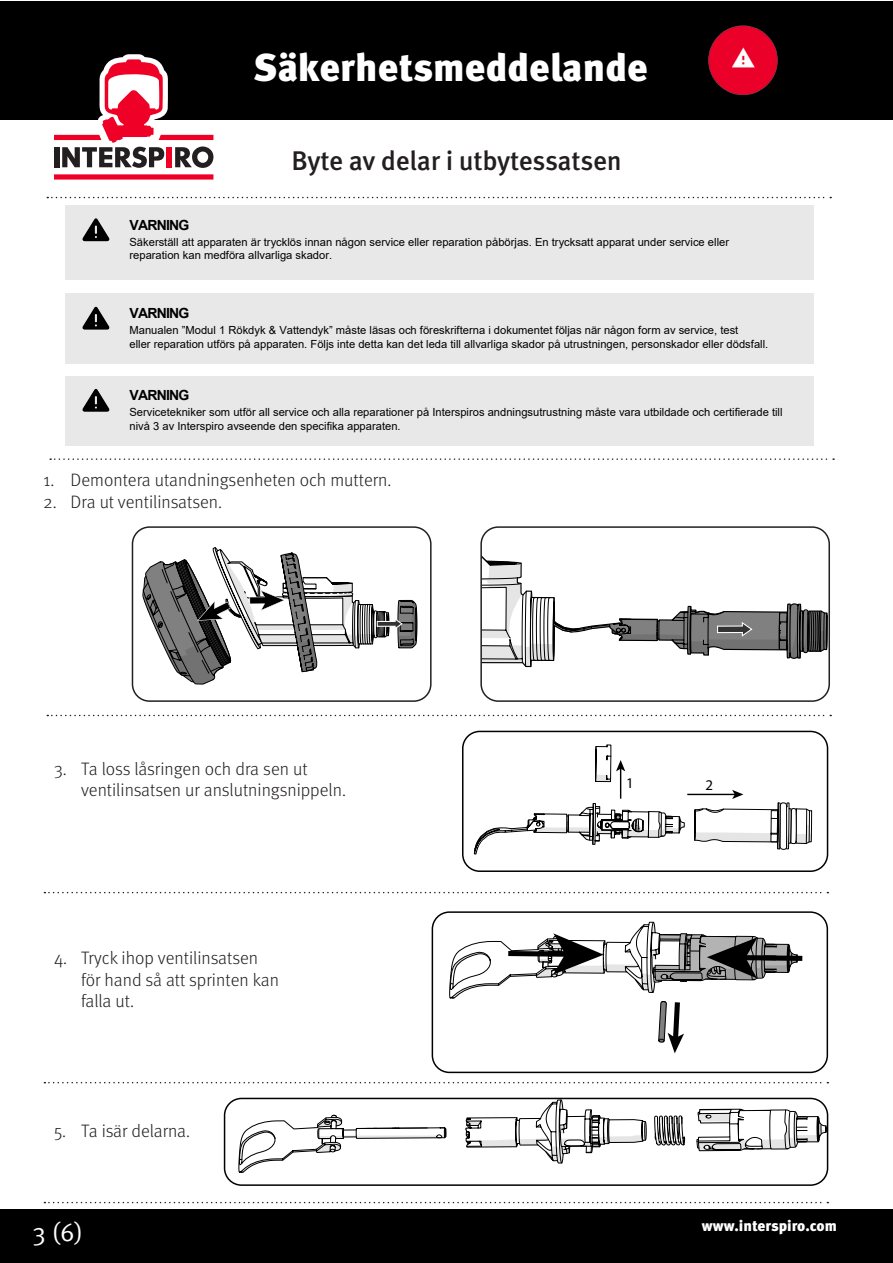
<style>
.page{position:relative;width:893px;height:1263px;background:#fff}
.page>*{position:absolute;margin:0;border:0;box-sizing:border-box;transform-origin:0 0}
.t1{font:900 39px "Meta Pro";color:#fff}
.t2{font:500 27px "Meta Pro";letter-spacing:-.01em;color:#231f20}
.t3{font:25.5px "Meta Pro Norm";color:#fff}
.t4{font:300 18px/21.6px "Meta Pro";color:#231f20}
.t5{font:900 15px "Meta Pro";color:#fff}
.t6{font:14.85px "Myriad Pro";color:#000}
.t7{font:700 13.95px "Arial";letter-spacing:-.055em;color:#000}
.t8{font:11.25px/13.5px "Arial";color:#000}
</style>
<div class="page">
<div style="left:0;top:1px;width:893px;height:118px;background:#000"></div>
<svg style="left:54px;top:54px;width:159px;height:126px"></svg>
<div style="left:0;top:1209px;width:893px;height:54px;background:#000"></div>
<img style="left:708px;top:25px;width:70px;height:70px">
<svg style="left:47px;top:715px;width:784px;height:1px"></svg>
<svg style="left:474px;top:744px;width:338px;height:111px"></svg>
<div style="left:462px;top:731px;width:366px;height:141px;border:2px solid #000;border-radius:17px"></div>
<svg style="left:449px;top:922px;width:354px;height:131px"></svg>
<div style="left:432px;top:911px;width:396px;height:162px;border:2px solid #000;border-radius:17px"></div>
<svg style="left:238px;top:1098px;width:590px;height:76px"></svg>
<div style="left:224px;top:1098px;width:604px;height:88px;border:2px solid #000;border-radius:17px"></div>
<svg style="left:483px;top:529px;width:344px;height:139px"></svg>
<div style="left:480px;top:526px;width:350px;height:176px;border:2px solid #231f20;border-radius:17px"></div>
<svg style="left:142px;top:547px;width:276px;height:138px"></svg>
<div style="left:132px;top:526px;width:300px;height:176px;border:2px solid #231f20;border-radius:17px"></div>
<svg style="left:44px;top:892px;width:784px;height:1px"></svg>
<svg style="left:44px;top:1082px;width:784px;height:1px"></svg>
<svg style="left:44px;top:1202px;width:784px;height:1px"></svg>
<div style="left:65px;top:376px;width:748px;height:70px;background:#e8e8e8"></div>
<svg style="left:82px;top:389px;width:27px;height:23px"></svg>
<div style="left:65px;top:293px;width:748px;height:71px;background:#e8e8e8"></div>
<svg style="left:82px;top:307px;width:27px;height:23px"></svg>
<div style="left:65px;top:205px;width:748px;height:75px;background:#e8e8e8"></div>
<svg style="left:82px;top:218px;width:27px;height:23px"></svg>
<svg style="left:47px;top:197px;width:784px;height:1px"></svg>
<svg style="left:50px;top:458px;width:784px;height:2px"></svg>
<h1 class="t1" style="left:253px;top:36px;width:396px">Säkerhetsmeddelande</h1>
<p class="t2" style="left:291px;top:140px;width:332px">Byte av delar i utbytessatsen</p>
<p class="t7" style="left:129px;top:215px;width:61px">VARNING</p>
<p class="t8" style="left:129px;top:235px;width:601px">Säkerställ att apparaten är trycklös innan någon service eller reparation påbörjas. En trycksatt apparat under service eller reparation kan medföra allvarliga skador.</p>
<p class="t7" style="left:129px;top:303px;width:61px">VARNING</p>
<p class="t8" style="left:129px;top:323px;width:640px">Manualen ”Modul 1 Rökdyk &amp; Vattendyk” måste läsas och föreskrifterna i dokumentet följas när någon form av service, test<br>eller reparation utförs på apparaten. Följs inte detta kan det leda till allvarliga skador på utrustningen, personskador eller dödsfall.</p>
<p class="t7" style="left:129px;top:385px;width:61px">VARNING</p>
<p class="t8" style="left:129px;top:405px;width:655px">Servicetekniker som utför all service och alla reparationer på Interspiros andningsutrustning måste vara utbildade och certifierade till nivå 3 av Interspiro avseende den specifika apparaten.</p>
<p class="t4" style="left:44px;top:468px;width:349px">1. Demontera utandningsenheten och muttern.</p>
<p class="t4" style="left:44px;top:490px;width:180px">2. Dra ut ventilinsatsen.</p>
<p class="t4" style="left:81px;top:757px;width:267px;text-indent:-27px">3. Ta loss låsringen och dra sen ut ventilinsatsen ur anslutningsnippeln.</p>
<p class="t4" style="left:81px;top:946px;width:200px;text-indent:-27px">4. Tryck ihop ventilinsatsen för hand så att sprinten kan falla ut.</p>
<p class="t4" style="left:54px;top:1119px;width:138px">5. Ta isär delarna.</p>
<p class="t3" style="left:33px;top:1213px;width:52px">3 (6)</p>
<p class="t6" style="left:626px;top:774px;width:9px">1</p>
<p class="t6" style="left:705px;top:776px;width:9px">2</p>
<h3 class="t5" style="left:702px;top:1213px;width:137px">www.interspiro.com</h3>
</div>
